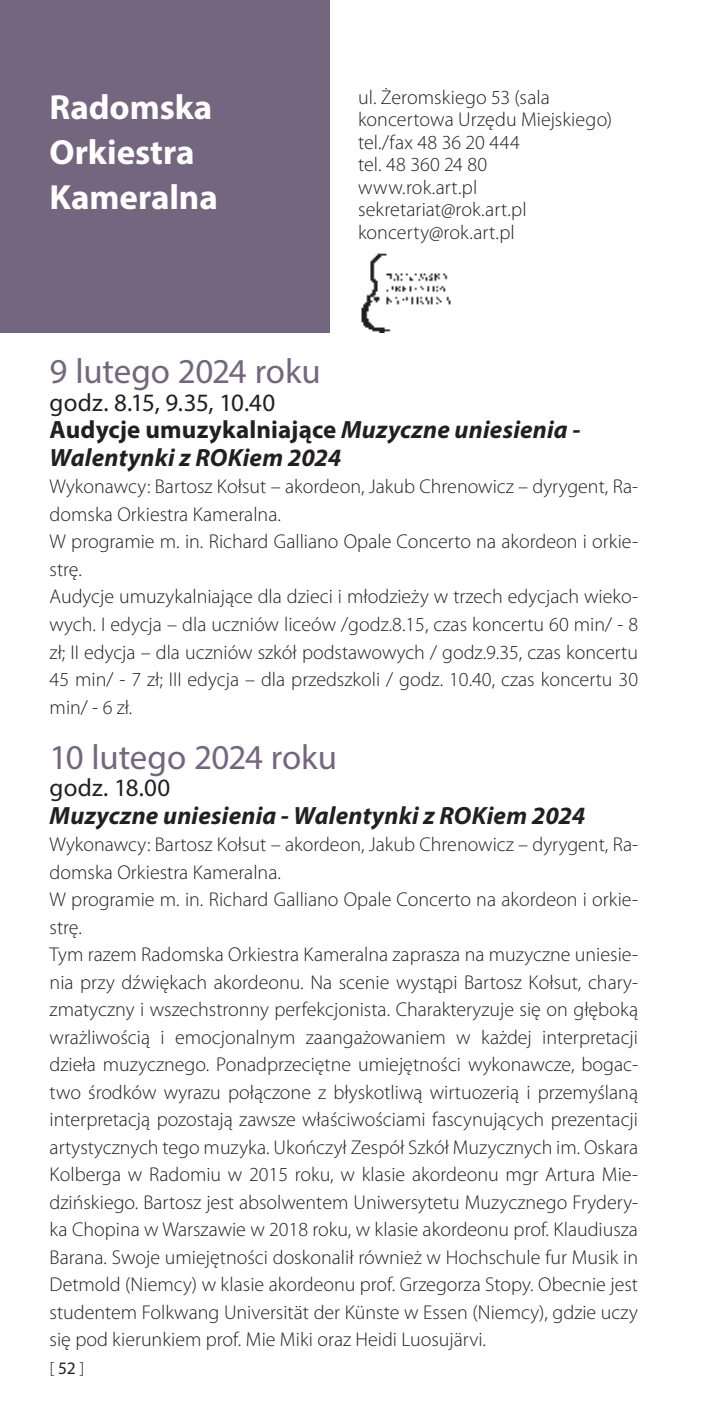
<style>
.page{position:relative;width:709px;height:1418px;background:#fff}
.page>*{position:absolute;margin:0;border:0;box-sizing:border-box;transform-origin:0 0}
.t1{font:35px "Myriad Pro";letter-spacing:-.005em;color:#756680}
.t2{font:700 35px/45px "Myriad Pro";color:#fff}
.t3{font:italic 700 25px/27.5px "Myriad Pro";letter-spacing:.01em;color:#231f20}
.t4{font:25px "Myriad Pro";letter-spacing:.01em;color:#231f20}
.t5{font:300 20px/27.5px "Myriad Pro";color:#231f20}
.t6{font:300 17.5px "Myriad Pro";color:#231f20}
.s1{font-weight:400;font-style:normal}
.s2{font-style:normal}
.s3{font-weight:400}
</style>
<div class="page">
<img style="left:361px;top:253px;width:90px;height:79px">
<div style="left:0;top:0;width:330px;height:332px;background:#756680"></div>
<h1 class="t2" style="left:50px;top:84px;width:170px">Radomska<br>Orkiestra<br>Kameralna</h1>
<p class="t5" style="left:358px;top:86px;width:256px;line-height:22.5px">ul. Żeromskiego 53 (sala koncertowa Urzędu Miejskiego) tel./fax 48 36 20 444<br>tel. 48 360 24 80<br>www.rok.art.pl sekretariat@rok.art.pl koncerty@rok.art.pl</p>
<h1 class="t1" style="left:50px;top:350px;width:273px">9 lutego 2024 roku</h1>
<p class="t3" style="left:50px;top:388px;width:532px"><span class="s1">godz. 8.15, 9.35, 10.40<br></span><span class="s2">Audycje umuzykalniające</span> Muzyczne uniesienia -<br>Walentynki z ROKiem 2024</p>
<p class="t5" style="left:50px;top:473px;width:590px">Wykonawcy: Bartosz Kołsut – akordeon, Jakub Chrenowicz – dyrygent, Ra&shy;domska Orkiestra Kameralna.<br>W programie m. in. Richard Galliano Opale Concerto na akordeon i orkie&shy;strę.<br>Audycje umuzykalniające dla dzieci i młodzieży w trzech edycjach wieko&shy;wych. I edycja – dla uczniów liceów /godz.8.15, czas koncertu 60 min/ - 8 zł; II edycja – dla uczniów szkół podstawowych / godz.9.35, czas koncertu 45 min/ - 7 zł; III edycja – dla przedszkoli / godz. 10.40, czas koncertu 30 min/ - 6 zł.</p>
<h1 class="t1" style="left:50px;top:735px;width:289px">10 lutego 2024 roku</h1>
<p class="t4" style="left:50px;top:772px;width:122px">godz. 18.00</p>
<p class="t3" style="left:50px;top:800px;width:537px">Muzyczne uniesienia - Walentynki z ROKiem 2024</p>
<p class="t5" style="left:50px;top:830px;width:590px">Wykonawcy: Bartosz Kołsut – akordeon, Jakub Chrenowicz – dyrygent, Ra&shy;domska Orkiestra Kameralna.<br>W programie m. in. Richard Galliano Opale Concerto na akordeon i orkie&shy;strę.<br>Tym razem Radomska Orkiestra Kameralna zaprasza na muzyczne uniesie&shy;nia przy dźwiękach akordeonu. Na scenie wystąpi Bartosz Kołsut, chary&shy;zmatyczny i wszechstronny perfekcjonista. Charakteryzuje się on głęboką wrażliwością i emocjonalnym zaangażowaniem w każdej interpretacji dzieła muzycznego. Ponadprzeciętne umiejętności wykonawcze, bogac&shy;two środków wyrazu połączone z błyskotliwą wirtuozerią i przemyślaną interpretacją pozostają zawsze właściwościami fascynujących prezentacji artystycznych tego muzyka. Ukończył Zespół Szkół Muzycznych im. Oskara Kolberga w Radomiu w 2015 roku, w klasie akordeonu mgr Artura Mie&shy;dzińskiego. Bartosz jest absolwentem Uniwersytetu Muzycznego Frydery&shy;ka Chopina w Warszawie w 2018 roku, w klasie akordeonu prof. Klaudiusza Barana. Swoje umiejętności doskonalił również w Hochschule fur Musik in Detmold (Niemcy) w klasie akordeonu prof. Grzegorza Stopy. Obecnie jest studentem Folkwang Universität der Künste w Essen (Niemcy), gdzie uczy się pod kierunkiem prof. Mie Miki oraz Heidi Luosujärvi.</p>
<p class="t6" style="left:50px;top:1357px;width:36px">[ <span class="s3">52</span> ]</p>
</div>
